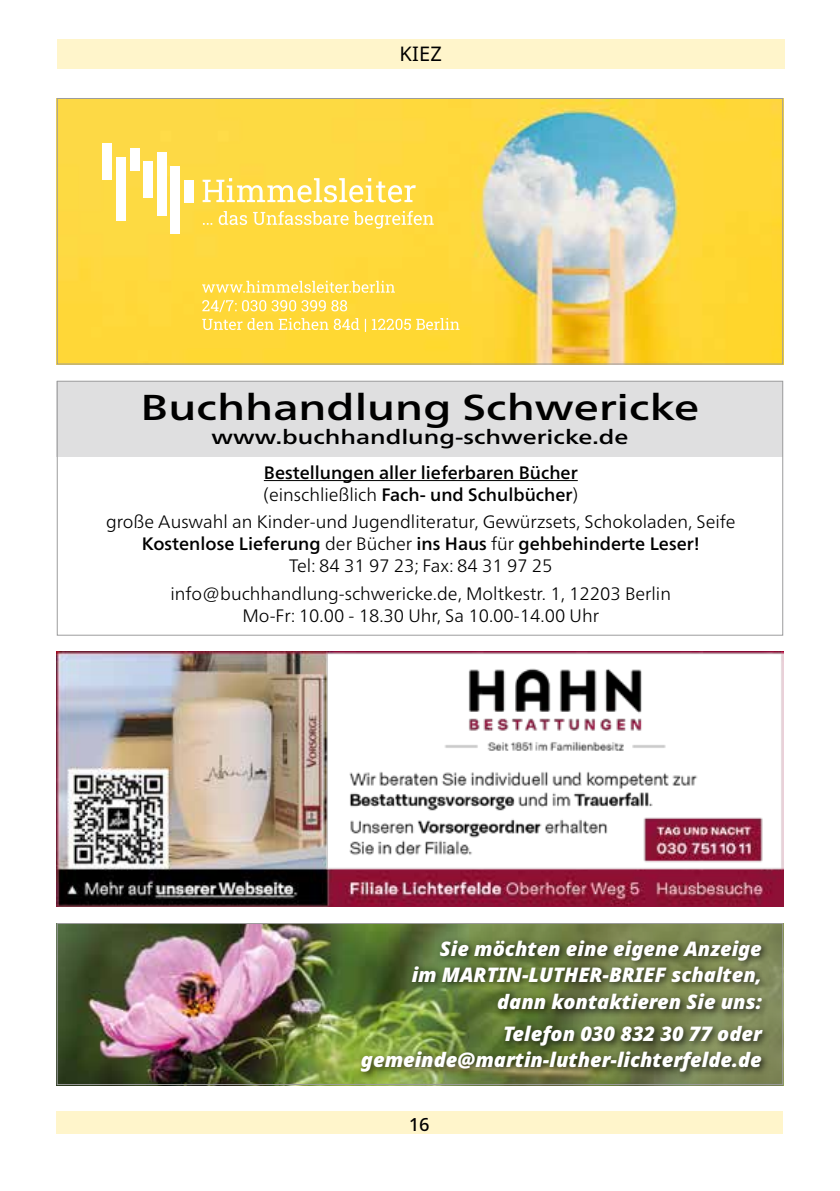
<style>
.page{position:relative;width:840px;height:1191px;background:#fff}
.page>*{position:absolute;margin:0;border:0;box-sizing:border-box;transform-origin:0 0}
.t1{font:500 36px "Frutiger Neue LT Pro";color:#000;scale:1.25 1}
.t2{font:italic 900 20px/26.8px "Noto Sans";color:#fff;text-align:right}
.t3{font:500 20px "Frutiger Neue LT Pro";color:#000;scale:1.25 1}
.t4{font:20px "Noto Sans";color:#000}
.t5{font:300 18px/22px "Frutiger Neue LT Pro";color:#000;text-align:center}
.t6{font:500 18px/22px "Frutiger Neue LT Pro";color:#000}
.t7{font:500 18px "Noto Sans";color:#000}
.s1{font-weight:300}
.s2{font-weight:500}
</style>
<div class="page">
<div style="left:57px;top:1111px;width:725px;height:23px;background:#fff5cb"></div>
<div style="left:57px;top:40px;width:727px;height:29px;background:#fff5cb"></div>
<img style="left:57px;top:652px;width:725px;height:255px">
<img style="left:59px;top:100px;width:721px;height:262px">
<div style="left:130px;top:148px;width:9px;height:23px;background:#fff"></div>
<div style="left:171px;top:166px;width:9px;height:68px;background:#fff"></div>
<div style="left:157px;top:152px;width:9px;height:64px;background:#fff"></div>
<div style="left:103px;top:143px;width:9px;height:37px;background:#fff"></div>
<div style="left:116px;top:157px;width:9px;height:63px;background:#fff"></div>
<div style="left:143px;top:161px;width:10px;height:37px;background:#fff"></div>
<div style="left:184px;top:180px;width:9px;height:22px;background:#fff"></div>
<svg style="left:203px;top:223px;width:9px;height:2px"></svg>
<svg style="left:219px;top:211px;width:28px;height:14px"></svg>
<svg style="left:253px;top:211px;width:180px;height:18px;background:#fee16b"></svg>
<svg style="left:202px;top:178px;width:213px;height:24px"></svg>
<svg style="left:202px;top:318px;width:257px;height:14px;background:#ffe167"></svg>
<svg style="left:202px;top:300px;width:145px;height:12px;background:#ffe271"></svg>
<svg style="left:202px;top:281px;width:193px;height:12px;background:#ffe372"></svg>
<div style="left:57px;top:98px;width:725px;height:266px;border:1px solid #9c9c9d"></div>
<div style="left:57px;top:381px;width:725px;height:75px;background:#dfdfe0"></div>
<div style="left:57px;top:381px;width:725px;height:254px;border:1px solid #9c9c9d"></div>
<hr style="left:264px;top:480px;width:313px;height:1px;background:#000">
<img style="left:59px;top:925px;width:162px;height:158px">
<img style="left:221px;top:925px;width:559px;height:158px">
<div style="left:356px;top:935px;width:414px;height:146px;background:#000;opacity:.73"></div>
<div style="left:57px;top:923px;width:725px;height:162px;border:1px solid #9c9c9d"></div>
<p class="t4" style="left:399px;top:40px;width:44px">KIEZ</p>
<h1 class="t1" style="left:140px;top:386px;width:448px">Buchhandlung Schwericke</h1>
<p class="t3" style="left:211px;top:425px;width:335px">www.buchhandlung-schwericke.de</p>
<p class="t6" style="left:263px;top:461px;width:316px">Bestellungen aller lieferbaren Bücher <span class="s1">(einschließlich</span> Fach- und Schulbücher<span class="s1">)</span></p>
<p class="t5" style="left:106px;top:511px;width:630px">große Auswahl an Kinder-und Jugendliteratur, Gewürzsets, Schokoladen, Seife<br><span class="s2">Kostenlose Lieferung</span> der Bücher <span class="s2">ins Haus</span> für <span class="s2">gehbehinderte Leser!<br></span>Tel: 84 31 97 23; Fax: 84 31 97 25</p>
<p class="t5" style="left:170px;top:582px;width:501px">info@buchhandlung-schwericke.de, Moltkestr. 1, 12203 Berlin<br>Mo-Fr: 10.00 - 18.30 Uhr, Sa 10.00-14.00 Uhr</p>
<p class="t2" style="left:411px;top:935px;width:351px">Sie möchten eine eigene Anzeige im MARTIN-LUTHER-BRIEF schalten, dann kontaktieren Sie uns:</p>
<p class="t2" style="left:361px;top:1020px;width:402px;line-height:26px">Telefon 030 832 30 77 oder gemeinde@martin-luther-lichterfelde.de</p>
<p class="t7" style="left:410px;top:1111px;width:21px">16</p>
</div>
